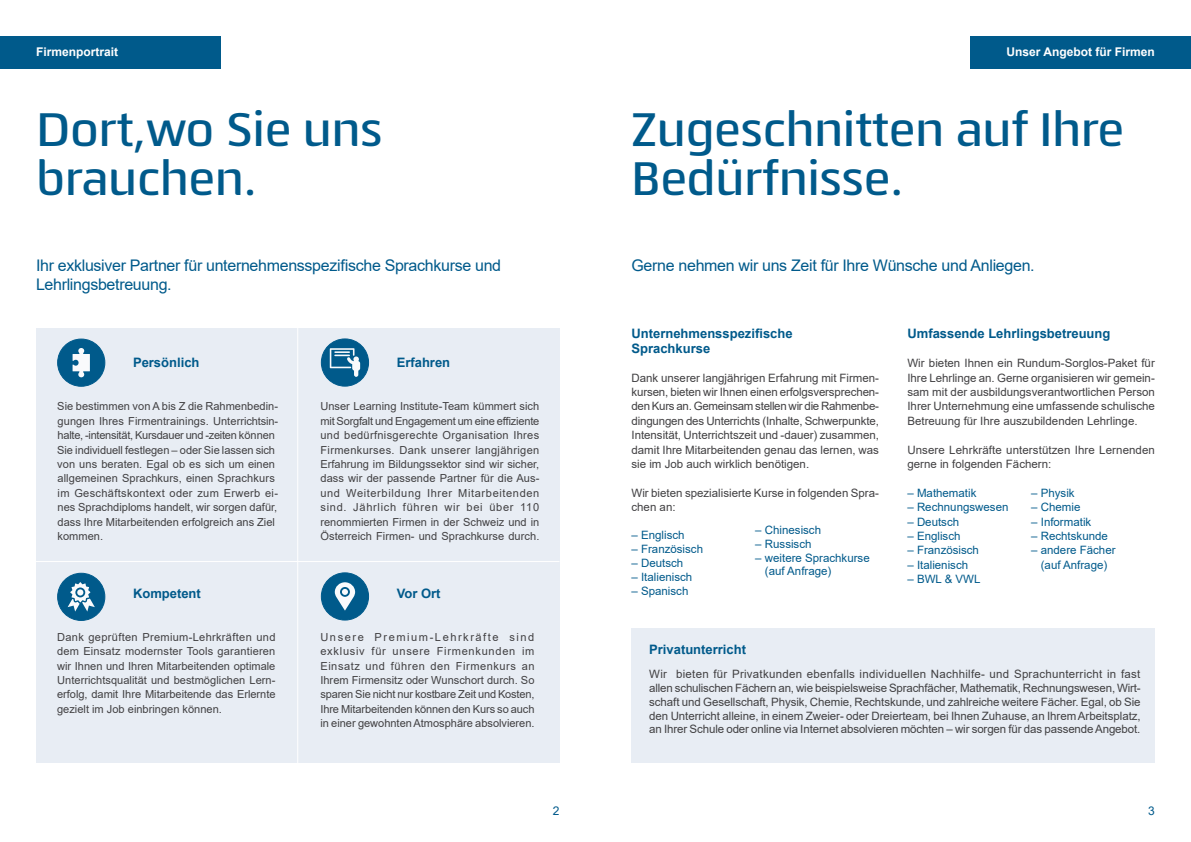
<style>
.page{position:relative;width:1191px;height:842px;background:#fff}
.page>*{position:absolute;margin:0;border:0;box-sizing:border-box;transform-origin:0 0}
.t1{font:500 49px/49px "Quitador Sans Pro";letter-spacing:-.01em;color:#005a8b}
.t2{font:16px/19.2px "Arial";letter-spacing:-.02em;color:#005a8b}
.t3{font:700 13px/14.4px "Arial";color:#005a8b}
.t4{font:700 12px "Arial";color:#fff}
.t5{font:12px "Arial";color:#005a8b}
.t6{font:11.5px/14.4px "Arial";color:#414042;text-align:justify}
.t7{font:11.5px/13.8px "Arial";color:#005a8b}
.t8{font:11.1px/14.4px "Arial";color:#414042;text-align:justify}
</style>
<div class="page">
<div style="left:970px;top:36px;width:221px;height:32px;background:#005a8b"></div>
<div style="left:0;top:36px;width:221px;height:32px;background:#005a8b"></div>
<div style="left:631px;top:628px;width:524px;height:135px;background:#e8edf4"></div>
<div style="left:36px;top:328px;width:523px;height:435px;background:#e8edf4"></div>
<hr style="left:297px;top:328px;width:1px;height:461px;background:#fff">
<hr style="left:36px;top:561px;width:523px;height:1px;background:#fff">
<div style="left:58px;top:339px;width:47px;height:47px;background:#005a8b;border-radius:50%"></div>
<div style="left:57px;top:339px;width:48px;height:48px;border:1px solid #005a8b;border-radius:50%"></div>
<svg style="left:73px;top:348px;width:17px;height:29px"></svg>
<div style="left:321px;top:339px;width:47px;height:47px;background:#005a8b;border-radius:50%"></div>
<div style="left:321px;top:338px;width:48px;height:49px;border:1px solid #005a8b;border-radius:50%"></div>
<svg style="left:330px;top:348px;width:30px;height:29px"></svg>
<div style="left:58px;top:573px;width:47px;height:47px;background:#005a8b;border-radius:50%"></div>
<div style="left:57px;top:573px;width:48px;height:48px;border:1px solid #005a8b;border-radius:50%"></div>
<svg style="left:68px;top:582px;width:27px;height:29px"></svg>
<div style="left:321px;top:573px;width:47px;height:47px;background:#005a8b;border-radius:50%"></div>
<div style="left:321px;top:572px;width:48px;height:48px;border:1px solid #005a8b;border-radius:50%"></div>
<svg style="left:335px;top:582px;width:20px;height:29px"></svg>
<p class="t4" style="left:36px;top:44px;width:84px">Firmenportrait</p>
<h1 class="t1" style="left:36px;top:104px;width:348px">Dort,wo Sie uns brauchen.</h1>
<h2 class="t2" style="left:36px;top:255px;width:467px">Ihr exklusiver Partner für unternehmensspezifische Sprachkurse und<br>Lehrlingsbetreuung.</h2>
<p class="t3" style="left:133px;top:356px;width:68px">Persönlich</p>
<p class="t3" style="left:397px;top:356px;width:55px">Erfahren</p>
<p class="t8" style="left:57px;top:399px;width:222px;text-align:left">Sie bestimmen von A bis Z die Rahmenbedin&shy;gungen Ihres Firmentrainings. Unterrichtsin&shy;halte, -intensität, Kursdauer und -zeiten können Sie individuell festlegen – oder Sie lassen sich von uns beraten. Egal ob es sich um einen allgemeinen Sprachkurs, einen Sprachkurs im Geschäftskontext oder zum Erwerb ei&shy;nes Sprachdiploms handelt, wir sorgen dafür, dass Ihre Mitarbeitenden erfolgreich ans Ziel kommen.</p>
<p class="t8" style="left:320px;top:399px;width:220px">Unser Learning Institute-Team kümmert sich mit Sorgfalt und Engagement um eine effiziente und bedürfnisgerechte Organisation Ihres Firmenkurses. Dank unserer langjährigen Erfahrung im Bildungssektor sind wir sicher, dass wir der passende Partner für die Aus&shy;und Weiterbildung Ihrer Mitarbeitenden sind. Jährlich führen wir bei über 110 renommierten Firmen in der Schweiz und in Österreich Firmen- und Sprachkurse durch.</p>
<p class="t3" style="left:133px;top:586px;width:69px">Kompetent</p>
<p class="t3" style="left:397px;top:586px;width:45px">Vor Ort</p>
<p class="t8" style="left:57px;top:630px;width:220px">Dank geprüften Premium-Lehrkräften und dem Einsatz modernster Tools garantieren wir Ihnen und Ihren Mitarbeitenden optimale Unterrichtsqualität und bestmöglichen Lern&shy;erfolg, damit Ihre Mitarbeitende das Erlernte gezielt im Job einbringen können.</p>
<p class="t8" style="left:320px;top:630px;width:216px">Unsere Premium-Lehrkräfte sind exklusiv für unsere Firmenkunden im Einsatz und führen den Firmenkurs an Ihrem Firmensitz oder Wunschort durch. So sparen Sie nicht nur kostbare Zeit und Kosten, Ihre Mitarbeitenden können den Kurs so auch in einer gewohnten Atmosphäre absolvieren.</p>
<p class="t4" style="left:1006px;top:44px;width:150px">Unser Angebot für Firmen</p>
<h1 class="t1" style="left:631px;top:104px;width:494px">Zugeschnitten auf Ihre<br>Bedürfnisse.</h1>
<h2 class="t2" style="left:631px;top:256px;width:405px">Gerne nehmen wir uns Zeit für Ihre Wünsche und Anliegen.</h2>
<p class="t3" style="left:631px;top:327px;width:163px">Unternehmensspezifische<br>Sprachkurse</p>
<p class="t6" style="left:631px;top:370px;width:249px">Dank unserer langjährigen Erfahrung mit Firmen&shy;kursen, bieten wir Ihnen einen erfolgsversprechen&shy;den Kurs an. Gemeinsam stellen wir die Rahmenbe&shy;dingungen des Unterrichts (Inhalte, Schwerpunkte, Intensität, Unterrichtszeit und -dauer) zusammen, damit Ihre Mitarbeitenden genau das lernen, was sie im Job auch wirklich benötigen.</p>
<p class="t6" style="left:631px;top:485px;width:249px">Wir bieten spezialisierte Kurse in folgenden Spra&shy;chen an:</p>
<p class="t7" style="left:631px;top:528px;width:55px">– Englisch</p>
<p class="t7" style="left:631px;top:542px;width:73px">– Französisch</p>
<p class="t7" style="left:631px;top:556px;width:53px">– Deutsch</p>
<p class="t7" style="left:631px;top:570px;width:62px">– Italienisch</p>
<p class="t7" style="left:631px;top:584px;width:58px">– Spanisch</p>
<p class="t7" style="left:755px;top:523px;width:67px">– Chinesisch</p>
<p class="t7" style="left:755px;top:537px;width:58px">– Russisch</p>
<p class="t7" style="left:765px;top:551px;width:106px;text-indent:-10px">– weitere Sprachkurse (auf Anfrage)</p>
<p class="t3" style="left:907px;top:327px;width:204px">Umfassende Lehrlingsbetreuung</p>
<p class="t6" style="left:907px;top:356px;width:249px">Wir bieten Ihnen ein Rundum-Sorglos-Paket für Ihre Lehrlinge an. Gerne organisieren wir gemein&shy;sam mit der ausbildungsverantwortlichen Person Ihrer Unternehmung eine umfassende schulische Betreuung für Ihre auszubildenden Lehrlinge.</p>
<p class="t6" style="left:907px;top:442px;width:249px">Unsere Lehrkräfte unterstützen Ihre Lernenden gerne in folgenden Fächern:</p>
<p class="t7" style="left:907px;top:486px;width:71px">– Mathematik</p>
<p class="t7" style="left:907px;top:500px;width:102px">– Rechnungswesen</p>
<p class="t7" style="left:907px;top:515px;width:53px">– Deutsch</p>
<p class="t7" style="left:907px;top:529px;width:55px">– Englisch</p>
<p class="t7" style="left:907px;top:543px;width:73px">– Französisch</p>
<p class="t7" style="left:907px;top:558px;width:62px">– Italienisch</p>
<p class="t7" style="left:907px;top:572px;width:75px">– BWL &amp; VWL</p>
<p class="t7" style="left:1031px;top:486px;width:45px">– Physik</p>
<p class="t7" style="left:1031px;top:500px;width:51px">– Chemie</p>
<p class="t7" style="left:1031px;top:515px;width:62px">– Informatik</p>
<p class="t7" style="left:1031px;top:529px;width:78px">– Rechtskunde</p>
<p class="t7" style="left:1031px;top:543px;width:86px;line-height:14.4px;text-align:center">– andere Fächer (auf Anfrage)</p>
<p class="t3" style="left:649px;top:642px;width:98px">Privatunterricht</p>
<p class="t6" style="left:649px;top:667px;width:493px;line-height:13.8px">Wir bieten für Privatkunden ebenfalls individuellen Nachhilfe- und Sprachunterricht in fast allen schulischen Fächern an, wie beispielsweise Sprachfächer, Mathematik, Rechnungswesen, Wirt&shy;schaft und Gesellschaft, Physik, Chemie, Rechtskunde, und zahlreiche weitere Fächer. Egal, ob Sie den Unterricht alleine, in einem Zweier- oder Dreierteam, bei Ihnen Zuhause, an Ihrem Arbeitsplatz, an Ihrer Schule oder online via Internet absolvieren möchten – wir sorgen für das passende Angebot.</p>
<p class="t5" style="left:553px;top:802px;width:8px">2</p>
<p class="t5" style="left:1148px;top:802px;width:8px">3</p>
</div>
